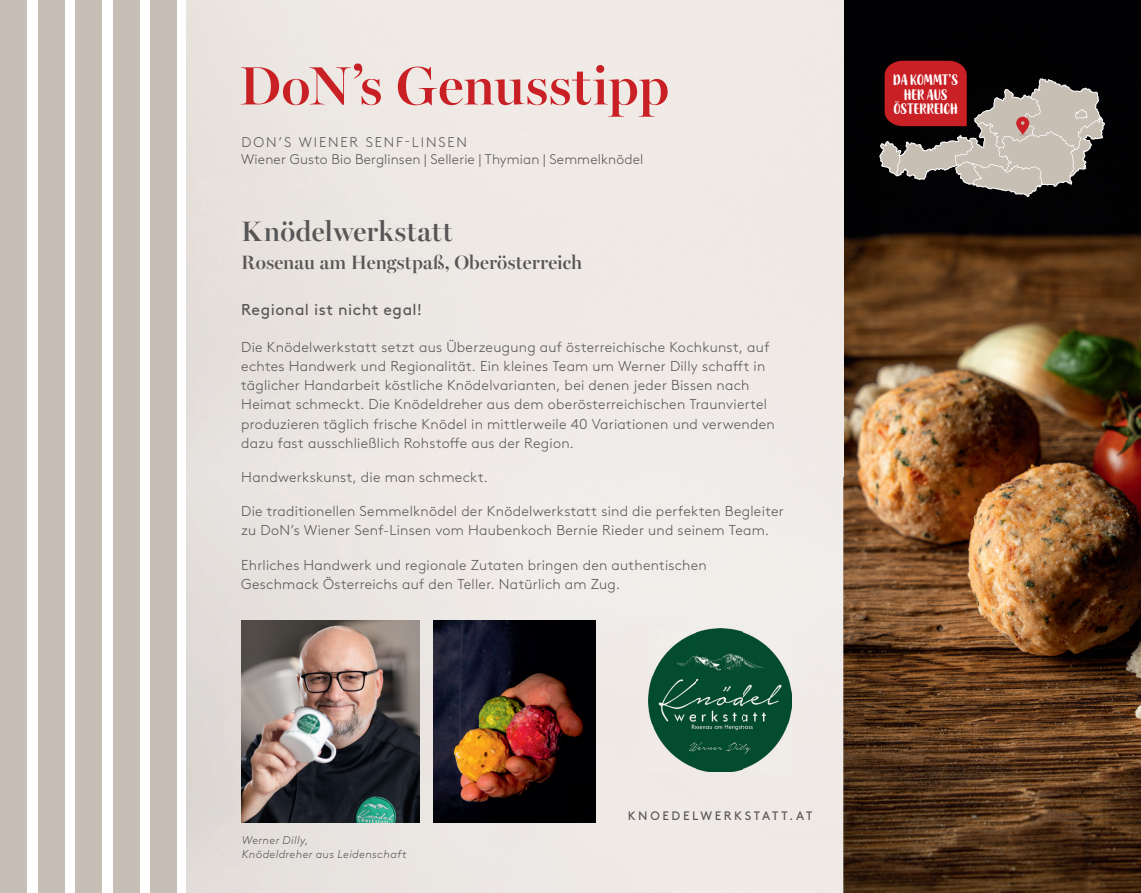
<style>
.page{position:relative;width:1141px;height:893px;background:#fff}
.page>*{position:absolute;margin:0;border:0;box-sizing:border-box;transform-origin:0 0}
.t1{font:600 54.25px "Miller Banner";letter-spacing:.015em;color:#c92026}
.t2{font:600 28px "Miller Banner";letter-spacing:.015em;color:#575656}
.t3{font:600 19.25px "Miller Banner";letter-spacing:.01em;color:#575656}
.t4{font:17.5px/14.3px "Organika Sans";letter-spacing:-.005em;color:#fff;text-align:center}
.t5{font:15.75px "Brown";letter-spacing:.03em;color:#575656}
.t6{font:300 14.35px/19.2px "Brown";letter-spacing:.02em;color:#575656}
.t7{font:300 14px/17.5px "Brown";letter-spacing:.01em;color:#575656}
.t8{font:12.25px "Brown";letter-spacing:.205em;color:#575656}
.t9{font:italic 300 11.38px/14px "Brown";letter-spacing:.03em;color:#575656}
</style>
<div class="page">
<div style="left:0;top:0;width:27px;height:893px;background:#c7beb5"></div>
<div style="left:38px;top:0;width:26px;height:893px;background:#c7beb5"></div>
<div style="left:75px;top:0;width:27px;height:893px;background:#c7beb5"></div>
<div style="left:113px;top:0;width:26px;height:893px;background:#c7beb5"></div>
<div style="left:151px;top:0;width:26px;height:893px;background:#c7beb5"></div>
<img style="left:843px;top:0;width:298px;height:893px">
<div style="left:724px;top:0;width:119px;height:655px;background:#f0eae6"></div>
<img style="left:187px;top:536px;width:358px;height:357px">
<div style="left:545px;top:536px;width:179px;height:119px;background:#f0eeea"></div>
<div style="left:545px;top:655px;width:119px;height:238px;background:#f0eae6"></div>
<svg style="left:879px;top:61px;width:226px;height:135px;background:#7f5e5c"></svg>
<img style="left:242px;top:620px;width:177px;height:202px">
<img style="left:648px;top:629px;width:144px;height:143px">
<img style="left:433px;top:620px;width:162px;height:202px">
<h1 class="t1" style="left:239px;top:53px;width:432px">DoN’s Genusstipp</h1>
<p class="t7" style="left:241px;top:132px;width:404px">DON’S WIENER SENF-LINSEN<br>Wiener Gusto Bio Berglinsen | Sellerie | Thymian | Semmelknödel</p>
<h2 class="t2" style="left:241px;top:215px;width:213px">Knödelwerkstatt</h2>
<h3 class="t3" style="left:241px;top:251px;width:343px">Rosenau am Hengstpaß, Oberösterreich</h3>
<p class="t5" style="left:241px;top:297px;width:182px">Regional ist nicht egal!</p>
<p class="t6" style="left:241px;top:336px;width:535px">Die Knödelwerkstatt setzt aus Überzeugung auf österreichische Kochkunst, auf echtes Handwerk und Regionalität. Ein kleines Team um Werner Dilly schafft in täglicher Handarbeit köstliche Knödelvarianten, bei denen jeder Bissen nach Heimat schmeckt. Die Knödeldreher aus dem oberösterreichischen Traunviertel produzieren täglich frische Knödel in mittlerweile 40 Variationen und verwenden dazu fast ausschließlich Rohstoffe aus der Region.</p>
<p class="t6" style="left:241px;top:466px;width:248px">Handwerkskunst, die man schmeckt.</p>
<p class="t6" style="left:241px;top:501px;width:544px">Die traditionellen Semmelknödel der Knödelwerkstatt sind die perfekten Begleiter zu DoN’s Wiener Senf-Linsen vom Haubenkoch Bernie Rieder und seinem Team.</p>
<p class="t6" style="left:241px;top:554px;width:467px">Ehrliches Handwerk und regionale Zutaten bringen den authentischen<br>Geschmack Österreichs auf den Teller. Natürlich am Zug.</p>
<p class="t4" style="left:893px;top:73px;width:66px">DA KOMMT’S<br>HER AUS</p>
<p class="t4" style="left:894px;top:102px;width:66px">ÖSTERREICH</p>
<p class="t9" style="left:242px;top:832px;width:166px">Werner Dilly,<br>Knödeldreher aus Leidenschaft</p>
<p class="t8" style="left:628px;top:806px;width:186px">KNOEDELWERKSTATT.AT</p>
</div>
